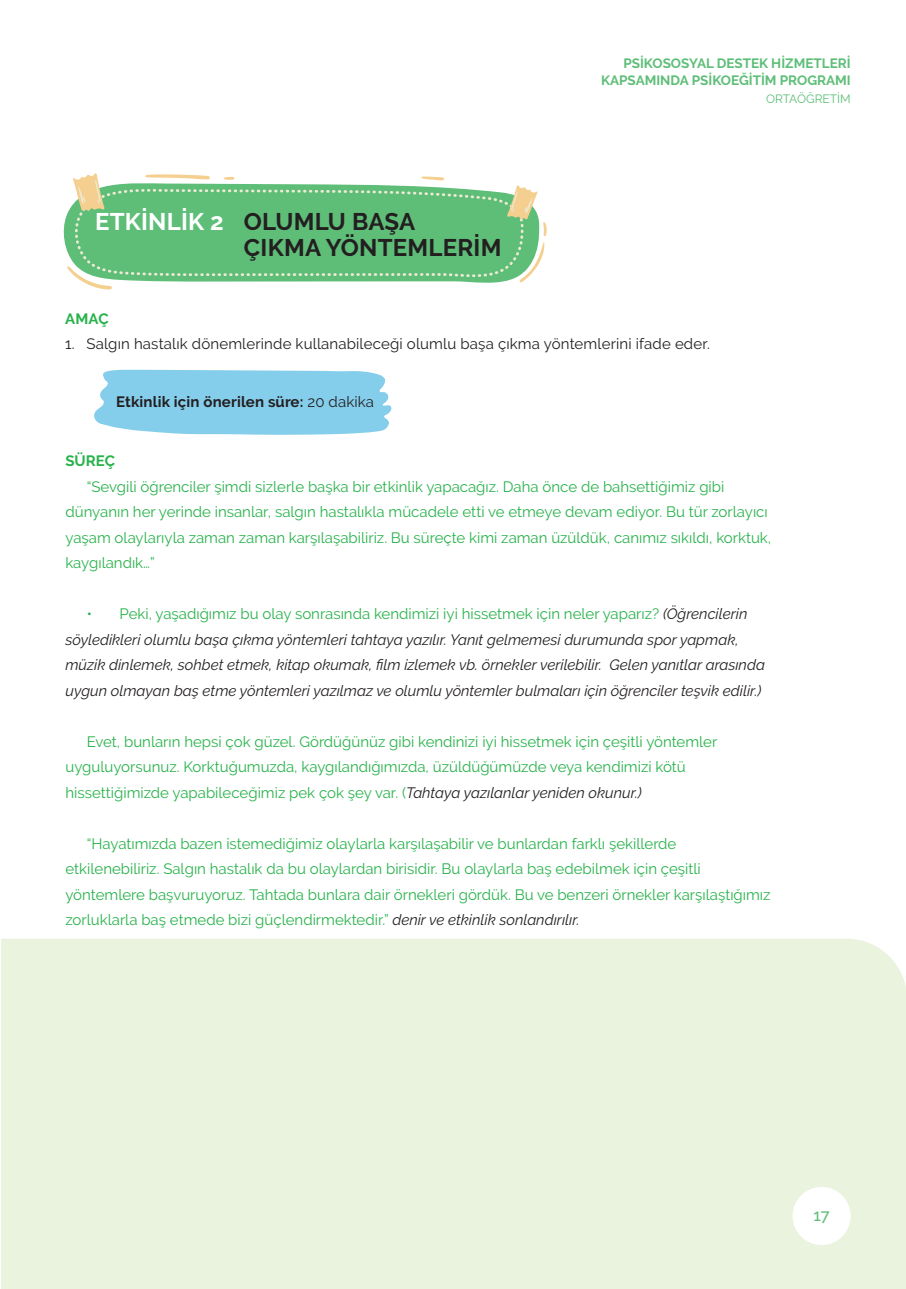
<style>
.page{position:relative;width:906px;height:1289px;background:#fff}
.page>*{position:absolute;margin:0;border:0;box-sizing:border-box;transform-origin:0 0}
.t1{font:700 24px/25.5px "Raleway";letter-spacing:.01em;color:#231f20}
.t2{font:500 16.5px "Raleway";color:#5ebe78}
.t3{font:15px/25.5px "Raleway";color:#28b24b}
.t4{font:italic 15px/25.5px "Raleway";color:#231f20}
.t5{font:15px "Raleway";letter-spacing:.01em;color:#231f20}
.t6{font:700 15px "Raleway";letter-spacing:.01em;color:#231f20}
.t7{font:700 15px "Raleway";color:#28b24b}
.t8{font:700 13.5px/16.5px "Raleway";color:#5ebe78;text-align:right}
.t9{font:12px "Raleway";color:#5ebe78}
.s1{color:#fff}
.s2{font-weight:400}
.s3{font-style:normal;color:#28b24b}
.s4{font-style:italic;color:#231f20}
</style>
<div class="page">
<div style="left:1px;top:1251px;width:905px;height:37px;background:#eaf3de"></div>
<div style="left:1px;top:939px;width:905px;height:312px;background:#eaf3de"></div>
<div style="left:792px;top:1186px;width:58px;height:58px;background:#fff;border-radius:50%"></div>
<svg style="left:67px;top:173px;width:480px;height:117px"></svg>
<svg style="left:94px;top:370px;width:298px;height:65px;background:#91d3ed"></svg>
<div style="left:116px;top:393px;width:258px;height:14px;background:#85ceeb"></div>
<p class="t1" style="left:244px;top:209px;width:259px;text-indent:-149px"><span class="s1">ETKİNLİK 2</span> OLUMLU BAŞA<br>ÇIKMA YÖNTEMLERİM</p>
<p class="t8" style="left:601px;top:55px;width:251px">PSİKOSOSYAL DESTEK HİZMETLERİ<br>KAPSAMINDA PSİKOEĞİTİM PROGRAMI</p>
<p class="t9" style="left:766px;top:91px;width:86px">ORTAÖĞRETİM</p>
<p class="t7" style="left:65px;top:310px;width:45px">AMAÇ</p>
<p class="t5" style="left:65px;top:335px;width:646px">1. Salgın hastalık dönemlerinde kullanabileceği olumlu başa çıkma yöntemlerini ifade eder.</p>
<p class="t6" style="left:116px;top:393px;width:259px">Etkinlik için önerilen süre: <span class="s2">20 dakika</span></p>
<p class="t7" style="left:65px;top:452px;width:51px">SÜREÇ</p>
<p class="t3" style="left:65px;top:473px;width:707px;text-indent:21px">“Sevgili öğrenciler şimdi sizlerle başka bir etkinlik yapacağız. Daha önce de bahsettiğimiz gibi dünyanın her yerinde insanlar, salgın hastalıkla mücadele etti ve etmeye devam ediyor. Bu tür zorlayıcı yaşam olaylarıyla zaman zaman karşılaşabiliriz. Bu süreçte kimi zaman üzüldük, canımız sıkıldı, korktuk, kaygılandık…”</p>
<p class="t4" style="left:65px;top:601px;width:701px;text-indent:21px"><span class="s3">• Peki, yaşadığımız bu olay sonrasında kendimizi iyi hissetmek için neler yaparız?</span> (Öğrencilerin söyledikleri olumlu başa çıkma yöntemleri tahtaya yazılır. Yanıt gelmemesi durumunda spor yapmak, müzik dinlemek, sohbet etmek, kitap okumak, film izlemek vb. örnekler verilebilir. Gelen yanıtlar arasında uygun olmayan baş etme yöntemleri yazılmaz ve olumlu yöntemler bulmaları için öğrenciler teşvik edilir.)</p>
<p class="t3" style="left:65px;top:728px;width:653px;text-indent:21px">Evet, bunların hepsi çok güzel. Gördüğünüz gibi kendinizi iyi hissetmek için çeşitli yöntemler uyguluyorsunuz. Korktuğumuzda, kaygılandığımızda, üzüldüğümüzde veya kendimizi kötü hissettiğimizde yapabileceğimiz pek çok şey var. (<span class="s4">Tahtaya yazılanlar yeniden okunur.)</span></p>
<p class="t3" style="left:65px;top:830px;width:706px;text-indent:21px">“Hayatımızda bazen istemediğimiz olaylarla karşılaşabilir ve bunlardan farklı şekillerde etkilenebiliriz. Salgın hastalık da bu olaylardan birisidir. Bu olaylarla baş edebilmek için çeşitli yöntemlere başvuruyoruz. Tahtada bunlara dair örnekleri gördük. Bu ve benzeri örnekler karşılaştığımız zorluklarla baş etmede bizi güçlendirmektedir.” <span class="s4">denir ve etkinlik sonlandırılır.</span></p>
<p class="t2" style="left:813px;top:1205px;width:18px">17</p>
</div>
